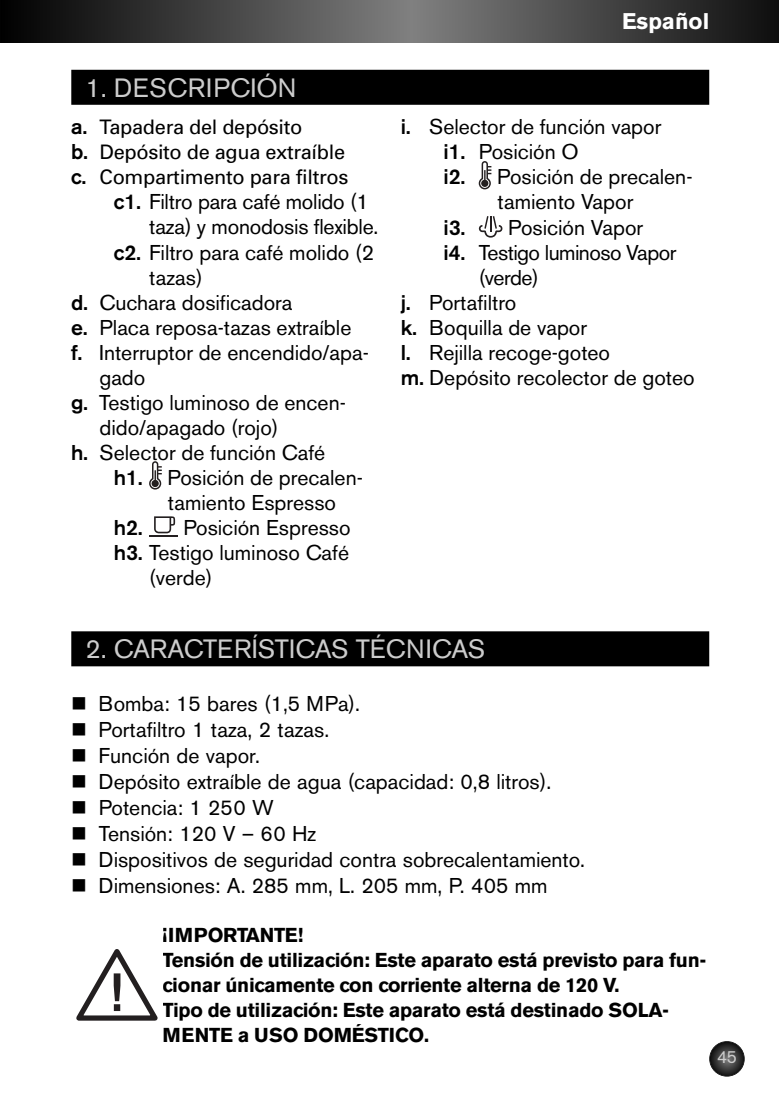
<style>
.page{position:relative;width:779px;height:1103px;background:#fff}
.page>*{position:absolute;margin:0;border:0;box-sizing:border-box;transform-origin:0 0}
.t1{font:26.25px "Akzidenz Grotesk BE";color:#ccc}
.t2{font:26.25px "Akzidenz Grotesk BE";letter-spacing:.02em;color:#ccc}
.t3{font:700 22.5px "Akzidenz Grotesk BE";color:#fff}
.t4{font:21.25px "Akzidenz Grotesk BE";color:#000}
.t5{font:21.25px "Akzidenz Grotesk BE";letter-spacing:-.025em;color:#000}
.t6{font:700 20px/25px "Akzidenz Grotesk BE";letter-spacing:-.015em;color:#000}
.t7{font:20px/25px "Univers";letter-spacing:-.015em;color:#000}
.t8{font:17.5px "Akzidenz Grotesk BE";color:#ccc}
.s1{font-family:"Akzidenz Grotesk BE";font-weight:500;font-size:21.25px}
.s2{font-weight:500}
</style>
<div class="page">
<svg style="left:1px;top:0;width:778px;height:42px;background:#434343"></svg>
<div style="left:71px;top:70px;width:638px;height:35px;background:#000"></div>
<div style="left:71px;top:631px;width:638px;height:35px;background:#000"></div>
<svg style="left:710px;top:1041px;width:34px;height:34px"></svg>
<div style="left:709px;top:1041px;width:36px;height:35px;border:2px solid #000;border-radius:50%"></div>
<hr style="left:0;top:0;width:1px;height:42px;background:#020202">
<svg style="left:149px;top:461px;width:13px;height:28px"></svg>
<div style="left:152px;top:480px;width:7px;height:7px;background:#231f20;border-radius:3px"></div>
<svg style="left:154px;top:516px;width:21px;height:17px"></svg>
<hr style="left:149px;top:535px;width:29px;height:2px;background:#231f20">
<svg style="left:479px;top:161px;width:12px;height:28px"></svg>
<div style="left:481px;top:180px;width:7px;height:7px;background:#231f20;border-radius:3px"></div>
<svg style="left:479px;top:216px;width:23px;height:21px"></svg>
<svg style="left:76px;top:949px;width:82px;height:71px"></svg>
<p class="t2" style="left:85px;top:78px;width:213px">1. DESCRIPCIÓN</p>
<p class="t7" style="left:71px;top:117px;width:279px"><span class="s1">a.</span> Tapadera del depósito<br><span class="s1">b.</span> Depósito de agua extraíble <span class="s1">c.</span> Compartimento para filtros</p>
<p class="t4" style="left:114px;top:194px;width:257px"><span class="s2">c1.</span> Filtro para café molido (1</p>
<p class="t4" style="left:149px;top:219px;width:231px">taza) y monodosis flexible.</p>
<p class="t4" style="left:114px;top:244px;width:262px"><span class="s2">c2.</span> Filtro para café molido (2</p>
<p class="t4" style="left:149px;top:269px;width:55px">tazas)</p>
<p class="t4" style="left:71px;top:294px;width:223px"><span class="s2">d.</span> Cuchara dosificadora</p>
<p class="t4" style="left:71px;top:319px;width:282px"><span class="s2">e.</span> Placa reposa-tazas extraíble</p>
<p class="t4" style="left:71px;top:344px;width:299px"><span class="s2">f.</span> Interruptor de encendido/apa-</p>
<p class="t4" style="left:99px;top:369px;width:47px">gado</p>
<p class="t4" style="left:71px;top:394px;width:276px"><span class="s2">g.</span> Testigo luminoso de encen-</p>
<p class="t4" style="left:99px;top:419px;width:181px">dido/apagado (rojo)</p>
<p class="t4" style="left:71px;top:444px;width:255px"><span class="s2">h.</span> Selector de función Café</p>
<p class="t4" style="left:114px;top:469px;width:251px"><span class="s2">h1.</span> Posición de precalen-</p>
<p class="t4" style="left:168px;top:494px;width:170px">tamiento Espresso</p>
<p class="t4" style="left:114px;top:519px;width:238px"><span class="s2">h2.</span> Posición Espresso</p>
<p class="t4" style="left:114px;top:544px;width:237px"><span class="s2">h3.</span> Testigo luminoso Café</p>
<p class="t4" style="left:149px;top:569px;width:65px">(verde)</p>
<p class="t3" style="left:622px;top:13px;width:89px">Español</p>
<p class="t4" style="left:401px;top:119px;width:262px"><span class="s2">i.</span> Selector de función vapor</p>
<p class="t4" style="left:443px;top:144px;width:137px"><span class="s2">i1.</span> Posición O</p>
<p class="t4" style="left:443px;top:169px;width:251px"><span class="s2">i2.</span> Posición de precalen-</p>
<p class="t4" style="left:497px;top:194px;width:137px">tamiento Vapor</p>
<p class="t4" style="left:443px;top:219px;width:201px"><span class="s2">i3.</span> Posición Vapor</p>
<p class="t5" style="left:443px;top:244px;width:234px"><span class="s2">i4.</span> Testigo luminoso Vapor</p>
<p class="t4" style="left:479px;top:269px;width:62px">(verde)</p>
<p class="t4" style="left:401px;top:294px;width:117px"><span class="s2">j.</span> Portafiltro</p>
<p class="t4" style="left:401px;top:319px;width:188px"><span class="s2">k.</span> Boquilla de vapor</p>
<p class="t4" style="left:401px;top:344px;width:211px"><span class="s2">l.</span> Rejilla recoge-goteo</p>
<p class="t4" style="left:401px;top:369px;width:295px"><span class="s2">m.</span> Depósito recolector de goteo</p>
<p class="t1" style="left:85px;top:639px;width:401px">2. CARACTERÍSTICAS TÉCNICAS</p>
<p class="t4" style="left:71px;top:696px;width:290px">■ Bomba: 15 bares (1,5 MPa).</p>
<p class="t4" style="left:71px;top:722px;width:259px">■ Portafiltro 1 taza, 2 tazas.</p>
<p class="t4" style="left:71px;top:748px;width:190px">■ Función de vapor.</p>
<p class="t4" style="left:71px;top:774px;width:481px">■ Depósito extraíble de agua (capacidad: 0,8 litros).</p>
<p class="t4" style="left:71px;top:799px;width:204px">■ Potencia: 1 250 W</p>
<p class="t4" style="left:71px;top:825px;width:247px">■ Tensión: 120 V – 60 Hz</p>
<p class="t4" style="left:71px;top:851px;width:515px">■ Dispositivos de seguridad contra sobrecalentamiento.</p>
<p class="t4" style="left:71px;top:877px;width:478px">■ Dimensiones: A. 285 mm, L. 205 mm, P. 405 mm</p>
<p class="t6" style="left:163px;top:924px;width:545px">¡IMPORTANTE!<br>Tensión de utilización: Este aparato está previsto para fun&shy;cionar únicamente con corriente alterna de 120 V.<br>Tipo de utilización: Este aparato está destinado SOLA-MENTE a USO DOMÉSTICO.</p>
<p class="t8" style="left:717px;top:1050px;width:21px">45</p>
</div>
